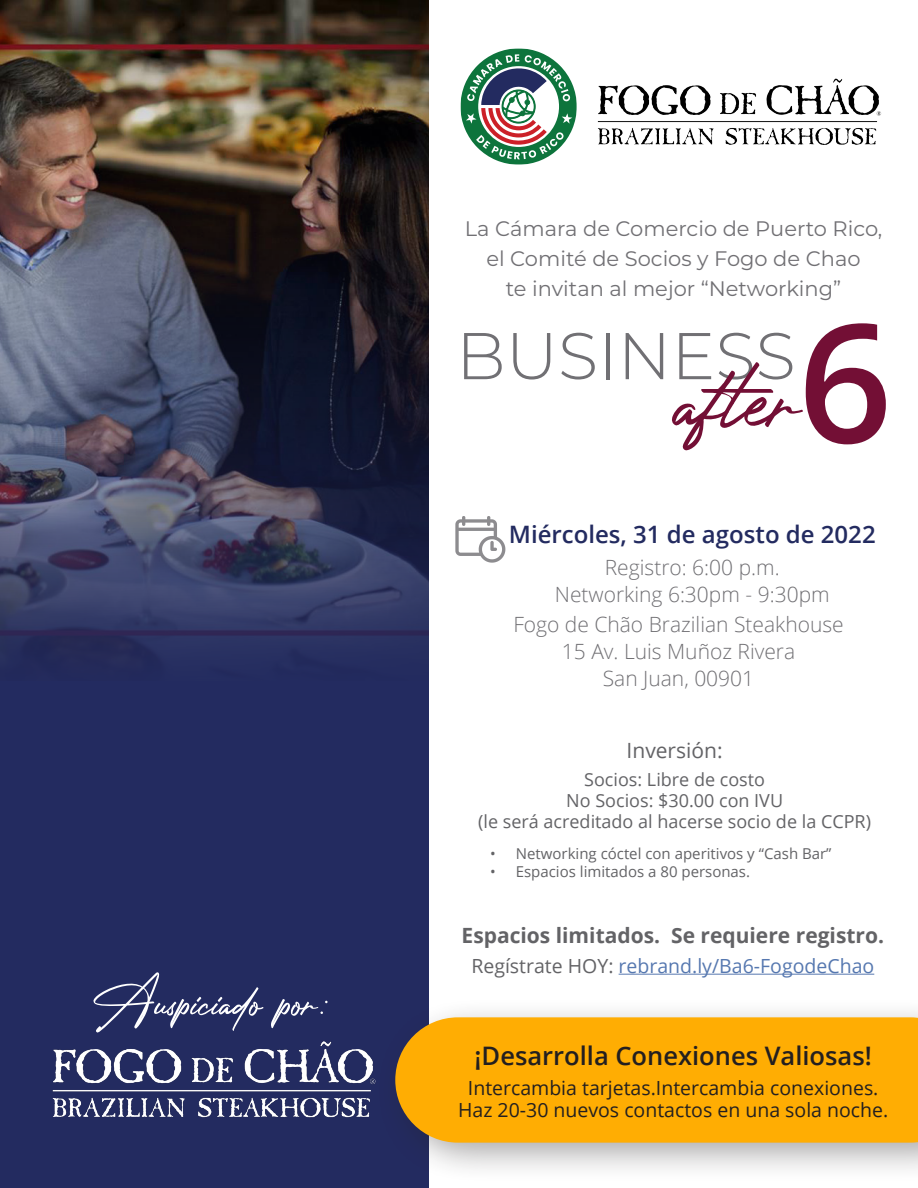
<style>
.page{position:relative;width:918px;height:1188px;background:#fff}
.page>*{position:absolute;margin:0;border:0;box-sizing:border-box;transform-origin:0 0}
._24_ReG_Center{font:600 165.15px "Open Sans";color:#730f35}
.t1{font:106.95px "Photograph Signature";color:#730f35}
._24_ReG_Center-2{font:300 66px "Montserrat";color:#717074}
.t2{font:51px "Photograph Signature";color:#fff}
.t3{font:600 25.5px "Open Sans";color:#231f20}
.t4{font:600 24px "Open Sans";color:#232b60}
.t5{font:300 21px "Open Sans";color:#717074}
.t6{font:21px "Montserrat";color:#717074}
.t7{font:700 21px "Open Sans";color:#636366}
.t8{font:21px "Open Sans";color:#636366}
.t9{font:19.5px "Open Sans";color:#231f20}
.t10{font:19.5px "Open Sans";color:#5678b0}
.t11{font:18px "Open Sans";color:#636366}
.t12{font:15px "Open Sans";color:#636366}
.s1{color:#636366}
</style>
<div class="page">
<div style="left:0;top:0;width:429px;height:1188px;background:#232b60"></div>
<img style="left:0;top:0;width:429px;height:657px">
<div style="left:376px;top:998px;width:542px;height:185px;background:#231f20;opacity:.38"></div>
<div style="left:395px;top:1017px;width:523px;height:126px;background:#ffad03"></div>
<hr style="left:619px;top:974px;width:255px;height:1px;background:#5678b0">
<img style="left:597px;top:78px;width:285px;height:67px">
<svg style="left:460px;top:48px;width:117px;height:117px"></svg>
<svg style="left:456px;top:516px;width:49px;height:47px"></svg>
<img style="left:52px;top:1017px;width:328px;height:123px">
<p class="t2" style="left:93px;top:957px;width:239px">Auspiciado por:</p>
<p class="t6" style="left:465px;top:214px;width:419px">La Cámara de Comercio de Puerto Rico,</p>
<p class="t6" style="left:486px;top:244px;width:376px">el Comité de Socios y Fogo de Chao</p>
<p class="t6" style="left:506px;top:274px;width:337px">te invitan al mejor “Networking”</p>
<p class="_24_ReG_Center-2" style="left:456px;top:311px;width:341px">BUSINESS</p>
<p class="_24_ReG_Center" style="left:798px;top:270px;width:96px">6</p>
<p class="t1" style="left:678px;top:305px;width:125px">after</p>
<p class="t4" style="left:509px;top:518px;width:368px">Miércoles, 31 de agosto de 2022</p>
<p class="t5" style="left:605px;top:553px;width:176px">Registro: 6:00 p.m.</p>
<p class="t5" style="left:555px;top:580px;width:276px">Networking 6:30pm - 9:30pm</p>
<p class="t5" style="left:513px;top:610px;width:332px">Fogo de Chão Brazilian Steakhouse</p>
<p class="t5" style="left:562px;top:637px;width:235px">15 Av. Luis Muñoz Rivera</p>
<p class="t5" style="left:603px;top:664px;width:153px">San Juan, 00901</p>
<p class="t8" style="left:627px;top:736px;width:98px">Inversión:</p>
<p class="t11" style="left:584px;top:767px;width:182px">Socios: Libre de costo</p>
<p class="t11" style="left:566px;top:788px;width:218px">No Socios: $30.00 con IVU</p>
<p class="t11" style="left:478px;top:809px;width:394px">(le será acreditado al hacerse socio de la CCPR)</p>
<p class="t12" style="left:490px;top:843px;width:343px">• Networking cóctel con aperitivos y “Cash Bar”</p>
<p class="t12" style="left:490px;top:861px;width:261px">• Espacios limitados a 80 personas.</p>
<p class="t7" style="left:462px;top:920px;width:424px">Espacios limitados. Se requiere registro.</p>
<p class="t10" style="left:471px;top:952px;width:404px"><span class="s1">Regístrate HOY:</span> rebrand.ly/Ba6-FogodeChao</p>
<p class="t3" style="left:475px;top:1038px;width:399px">¡Desarrolla Conexiones Valiosas!</p>
<p class="t9" style="left:468px;top:1075px;width:412px">Intercambia tarjetas.Intercambia conexiones.</p>
<p class="t9" style="left:458px;top:1097px;width:432px">Haz 20-30 nuevos contactos en una sola noche.</p>
</div>
